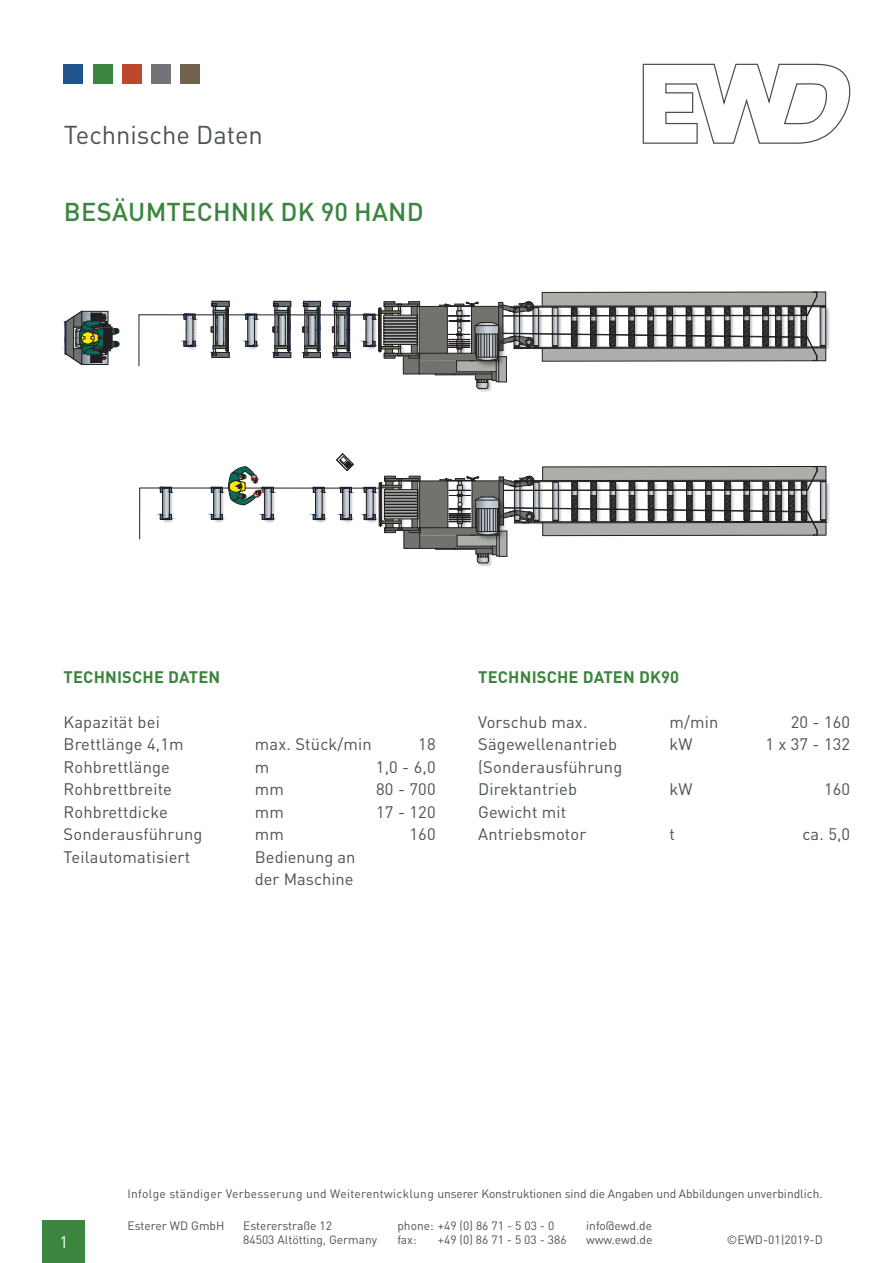
<style>
.page{position:relative;width:893px;height:1263px;background:#fff}
.page>*{position:absolute;margin:0;border:0;box-sizing:border-box;transform-origin:0 0}
.t1{font:500 25.5px "DIN Pro";letter-spacing:.01em;color:#3b853e}
.t2{font:25.5px "DIN Pro";color:#4b5253}
.t3{font:16.5px/22.5px "DIN Pro";letter-spacing:.01em;color:#4b5253}
.t4{font:700 16.5px "DIN Pro";letter-spacing:.01em;color:#3b853e}
.t5{font:16.5px "DIN Pro";color:#fff}
.t6{font:12px/14.4px "DIN Pro";color:#4b5253}
</style>
<div class="page">
<svg style="left:642px;top:63px;width:209px;height:81px"></svg>
<div style="left:64px;top:64px;width:19px;height:19px;background:#1f548e"></div>
<div style="left:93px;top:64px;width:19px;height:19px;background:#3b853e"></div>
<div style="left:122px;top:64px;width:19px;height:19px;background:#bd462d"></div>
<div style="left:151px;top:64px;width:19px;height:19px;background:#737477"></div>
<div style="left:180px;top:64px;width:20px;height:19px;background:#71624d"></div>
<img style="left:248px;top:315px;width:12px;height:35px">
<img style="left:187px;top:315px;width:11px;height:35px">
<svg style="left:332px;top:301px;width:19px;height:58px"></svg>
<svg style="left:302px;top:301px;width:19px;height:58px"></svg>
<svg style="left:272px;top:301px;width:19px;height:58px"></svg>
<svg style="left:211px;top:301px;width:19px;height:57px"></svg>
<svg style="left:245px;top:313px;width:12px;height:34px"></svg>
<svg style="left:183px;top:313px;width:13px;height:34px"></svg>
<hr style="left:139px;top:314px;width:241px;height:1px;background:#231f20">
<hr style="left:139px;top:315px;width:1px;height:51px;background:#231f20">
<svg style="left:64px;top:311px;width:55px;height:54px"></svg>
<img style="left:826px;top:306px;width:4px;height:45px">
<img style="left:477px;top:389px;width:14px;height:3px">
<svg style="left:363px;top:292px;width:463px;height:97px"></svg>
<img style="left:827px;top:483px;width:3px;height:40px">
<img style="left:478px;top:564px;width:13px;height:3px">
<svg style="left:139px;top:453px;width:688px;height:111px"></svg>
<div style="left:43px;top:1220px;width:42px;height:43px;background:#3b853e"></div>
<h1 class="t2" style="left:64px;top:117px;width:201px">Technische Daten</h1>
<h1 class="t1" style="left:64px;top:195px;width:362px">BESÄUMTECHNIK DK 90 HAND</h1>
<p class="t4" style="left:64px;top:665px;width:158px">TECHNISCHE DATEN</p>
<p class="t3" style="left:64px;top:710px;width:122px">Kapazität bei<br>Brettlänge 4,1m</p>
<p class="t3" style="left:255px;top:732px;width:118px">max. Stück/min</p>
<p class="t3" style="left:418px;top:732px;width:19px">18</p>
<p class="t3" style="left:64px;top:755px;width:108px">Rohbrettlänge</p>
<p class="t3" style="left:255px;top:755px;width:16px">m</p>
<p class="t3" style="left:376px;top:755px;width:61px">1,0 - 6,0</p>
<p class="t3" style="left:64px;top:777px;width:110px">Rohbrettbreite</p>
<p class="t3" style="left:255px;top:777px;width:31px">mm</p>
<p class="t3" style="left:376px;top:777px;width:61px">80 - 700</p>
<p class="t3" style="left:64px;top:800px;width:106px">Rohbrettdicke</p>
<p class="t3" style="left:255px;top:800px;width:31px">mm</p>
<p class="t3" style="left:376px;top:800px;width:61px">17 - 120</p>
<p class="t3" style="left:64px;top:822px;width:141px">Sonderausführung</p>
<p class="t3" style="left:255px;top:822px;width:31px">mm</p>
<p class="t3" style="left:409px;top:822px;width:28px">160</p>
<p class="t3" style="left:64px;top:845px;width:128px">Teilautomatisiert</p>
<p class="t3" style="left:255px;top:845px;width:102px">Bedienung an der Maschine</p>
<p class="t4" style="left:478px;top:665px;width:203px">TECHNISCHE DATEN DK90</p>
<p class="t3" style="left:478px;top:710px;width:111px">Vorschub max.</p>
<p class="t3" style="left:669px;top:710px;width:50px">m/min</p>
<p class="t3" style="left:791px;top:710px;width:61px">20 - 160</p>
<p class="t3" style="left:478px;top:732px;width:140px">Sägewellenantrieb</p>
<p class="t3" style="left:669px;top:732px;width:25px">kW</p>
<p class="t3" style="left:765px;top:732px;width:86px">1 x 37 - 132</p>
<p class="t3" style="left:478px;top:755px;width:146px">(Sonderausführung<br>Direktantrieb</p>
<p class="t3" style="left:669px;top:777px;width:25px">kW</p>
<p class="t3" style="left:824px;top:777px;width:28px">160</p>
<p class="t3" style="left:478px;top:800px;width:110px">Gewicht mit<br>Antriebsmotor</p>
<p class="t3" style="left:669px;top:822px;width:7px">t</p>
<p class="t3" style="left:802px;top:822px;width:49px">ca. 5,0</p>
<p class="t6" style="left:128px;top:1186px;width:697px">Infolge ständiger Verbesserung und Weiterentwicklung unserer Konstruktionen sind die Angaben und Abbildungen unverbindlich.</p>
<p class="t6" style="left:128px;top:1217px;width:98px">Esterer WD GmbH</p>
<p class="t6" style="left:243px;top:1217px;width:136px">Estererstraße 12<br>84503 Altötting, Germany</p>
<p class="t6" style="left:397px;top:1217px;width:158px">phone: +49 (0) 86 71 - 5 03 - 0 fax:</p>
<p class="t6" style="left:586px;top:1217px;width:68px">info@ewd.de www.ewd.de</p>
<p class="t6" style="left:438px;top:1232px;width:130px">+49 (0) 86 71 - 5 03 - 386</p>
<p class="t5" style="left:59px;top:1231px;width:10px">1</p>
<p class="t6" style="left:727px;top:1232px;width:97px">©EWD-01|2019-D</p>
</div>
